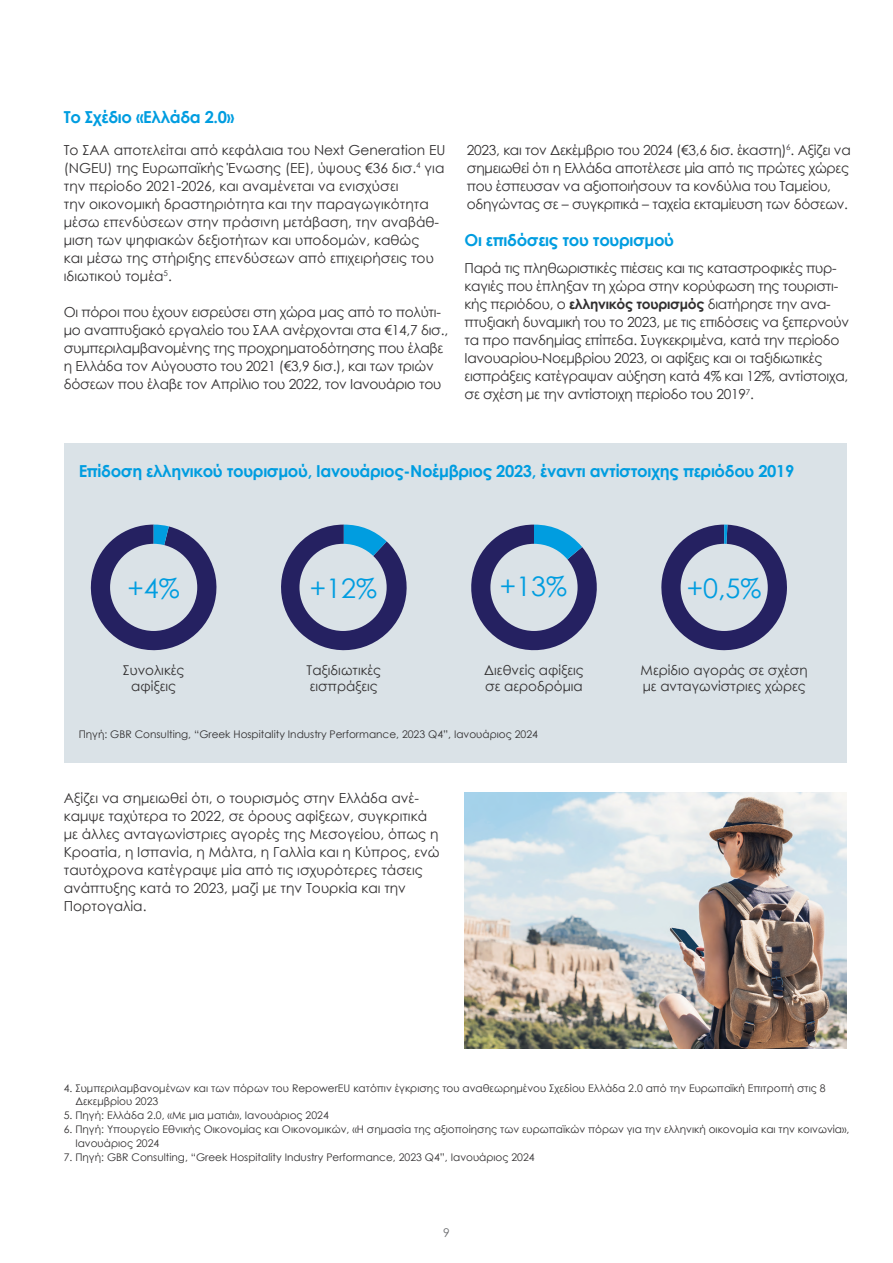
<style>
.page{position:relative;width:893px;height:1263px;background:#fff}
.page>*{position:absolute;margin:0;border:0;box-sizing:border-box;transform-origin:0 0}
.t1{font:27px "Century Gothic";color:#009de0}
.Heading_1{font:700 16.5px "Century Gothic";letter-spacing:-.02em;color:#009de0}
.List_Paragraph{font:13.8px/18px "Century Gothic";letter-spacing:-.02em;color:#312f30}
.List_Paragraph-2{font:13.8px/18px "Century Gothic";color:#312f30}
.List_Paragraph-3{font:13.5px/16.2px "Century Gothic";color:#312f30}
.t2{font:12px "Century Gothic";color:#6c6d70}
.t3{font:10.5px/14px "Century Gothic";color:#312f30}
.s1{font-weight:700}
</style>
<div class="page">
<div style="left:64px;top:444px;width:782px;height:319px;background:#dae2e7"></div>
<svg style="left:90px;top:525px;width:127px;height:126px"></svg>
<div style="left:110px;top:544px;width:87px;height:87px;background:#dae2e7;border-radius:50%"></div>
<svg style="left:471px;top:525px;width:126px;height:126px"></svg>
<div style="left:490px;top:544px;width:88px;height:87px;background:#dae2e7;border-radius:50%"></div>
<svg style="left:281px;top:525px;width:126px;height:126px"></svg>
<div style="left:299px;top:544px;width:88px;height:87px;background:#dae2e7;border-radius:50%"></div>
<img style="left:465px;top:792px;width:381px;height:256px">
<svg style="left:661px;top:525px;width:126px;height:126px"></svg>
<div style="left:681px;top:544px;width:87px;height:87px;background:#dae2e7;border-radius:50%"></div>
<p class="Heading_1" style="left:64px;top:104px;width:172px">Το Σχέδιο «Ελλάδα 2.0»</p>
<p class="List_Paragraph-2" style="left:64px;top:141px;width:383px">Το ΣΑΑ αποτελείται από κεφάλαια του Next Generation EU (NGEU) της Ευρωπαϊκής Ένωσης (ΕΕ), ύψους €36 δισ.<sup>4</sup> για την περίοδο 2021-2026, και αναμένεται να ενισχύσει<br>την οικονομική δραστηριότητα και την παραγωγικότητα μέσω επενδύσεων στην πράσινη μετάβαση, την αναβάθ&shy;μιση των ψηφιακών δεξιοτήτων και υποδομών, καθώς<br>και μέσω της στήριξης επενδύσεων από επιχειρήσεις του ιδιωτικού τομέα<sup>5</sup>.</p>
<p class="List_Paragraph" style="left:64px;top:303px;width:386px">Οι πόροι που έχουν εισρεύσει στη χώρα μας από το πολύτι&shy;μο αναπτυξιακό εργαλείο του ΣΑΑ ανέρχονται στα €14,7 δισ., συμπεριλαμβανομένης της προχρηματοδότησης που έλαβε η Ελλάδα τον Αύγουστο του 2021 (€3,9 δισ.), και των τριών δόσεων που έλαβε τον Απρίλιο του 2022, τον Ιανουάριο του</p>
<p class="List_Paragraph" style="left:467px;top:141px;width:385px">2023, και τον Δεκέμβριο του 2024 (€3,6 δισ. έκαστη)<sup>6</sup>. Αξίζει να σημειωθεί ότι η Ελλάδα αποτέλεσε μία από τις πρώτες χώρες που έσπευσαν να αξιοποιήσουν τα κονδύλια του Ταμείου, οδηγώντας σε – συγκριτικά – ταχεία εκταμίευση των δόσεων.</p>
<p class="Heading_1" style="left:465px;top:228px;width:211px">Οι επιδόσεις του τουρισμού</p>
<p class="List_Paragraph" style="left:465px;top:259px;width:386px">Παρά τις πληθωριστικές πιέσεις και τις καταστροφικές πυρ&shy;καγιές που έπληξαν τη χώρα στην κορύφωση της τουριστι&shy;κής περιόδου, ο <span class="s1">ελληνικός τουρισμός</span> διατήρησε την ανα&shy;πτυξιακή δυναμική του το 2023, με τις επιδόσεις να ξεπερνούν τα προ πανδημίας επίπεδα. Συγκεκριμένα, κατά την περίοδο Ιανουαρίου-Νοεμβρίου 2023, οι αφίξεις και οι ταξιδιωτικές εισπράξεις κατέγραψαν αύξηση κατά 4% και 12%, αντίστοιχα, σε σχέση με την αντίστοιχη περίοδο του 2019<sup>7</sup>.</p>
<p class="Heading_1" style="left:79px;top:459px;width:717px">Επίδοση ελληνικού τουρισμού, Ιανουάριος-Νοέμβριος 2023, έναντι αντίστοιχης περιόδου 2019</p>
<p class="t1" style="left:128px;top:569px;width:54px">+4%</p>
<p class="t1" style="left:310px;top:569px;width:69px">+12%</p>
<p class="t1" style="left:500px;top:567px;width:69px">+13%</p>
<p class="t1" style="left:687px;top:569px;width:76px">+0,5%</p>
<p class="List_Paragraph-3" style="left:307px;top:661px;width:76px">Ταξιδιωτικές εισπράξεις</p>
<p class="t3" style="left:79px;top:727px;width:461px">Πηγή: GBR Consulting, “Greek Hospitality Industry Performance, 2023 Q4”, Ιανουάριος 2024</p>
<p class="List_Paragraph-3" style="left:123px;top:661px;width:63px;text-align:center">Συνολικές αφίξεις</p>
<p class="List_Paragraph-3" style="left:641px;top:661px;width:169px">Μερίδιο αγοράς σε σχέση με ανταγωνίστριες χώρες</p>
<p class="List_Paragraph-3" style="left:484px;top:661px;width:101px">Διεθνείς αφίξεις σε αεροδρόμια</p>
<p class="List_Paragraph-2" style="left:64px;top:788px;width:377px">Αξίζει να σημειωθεί ότι, ο τουρισμός στην Ελλάδα ανέ&shy;καμψε ταχύτερα το 2022, σε όρους αφίξεων, συγκριτικά με άλλες ανταγωνίστριες αγορές της Μεσογείου, όπως η Κροατία, η Ισπανία, η Μάλτα, η Γαλλία και η Κύπρος, ενώ ταυτόχρονα κατέγραψε μία από τις ισχυρότερες τάσεις ανάπτυξης κατά το 2023, μαζί με την Τουρκία και την Πορτογαλία.</p>
<p class="t3" style="left:75px;top:1080px;width:752px;text-indent:-12px">4. Συμπεριλαμβανομένων και των πόρων του RepowerEU κατόπιν έγκρισης του αναθεωρημένου Σχεδίου Ελλάδα 2.0 από την Ευρωπαϊκή Επιτροπή στις 8<br>Δεκεμβρίου 2023</p>
<p class="t3" style="left:64px;top:1108px;width:267px">5. Πηγή: Ελλάδα 2.0, «Με μια ματιά», Ιανουάριος 2024</p>
<p class="t3" style="left:75px;top:1122px;width:775px;text-indent:-12px">6. Πηγή: Υπουργείο Εθνικής Οικονομίας και Οικονομικών, «Η σημασία της αξιοποίησης των ευρωπαϊκών πόρων για την ελληνική οικονομία και την κοινωνία»,<br>Ιανουάριος 2024</p>
<p class="t3" style="left:64px;top:1150px;width:472px">7. Πηγή: GBR Consulting, “Greek Hospitality Industry Performance, 2023 Q4”, Ιανουάριος 2024</p>
<p class="t2" style="left:443px;top:1224px;width:8px">9</p>
</div>
